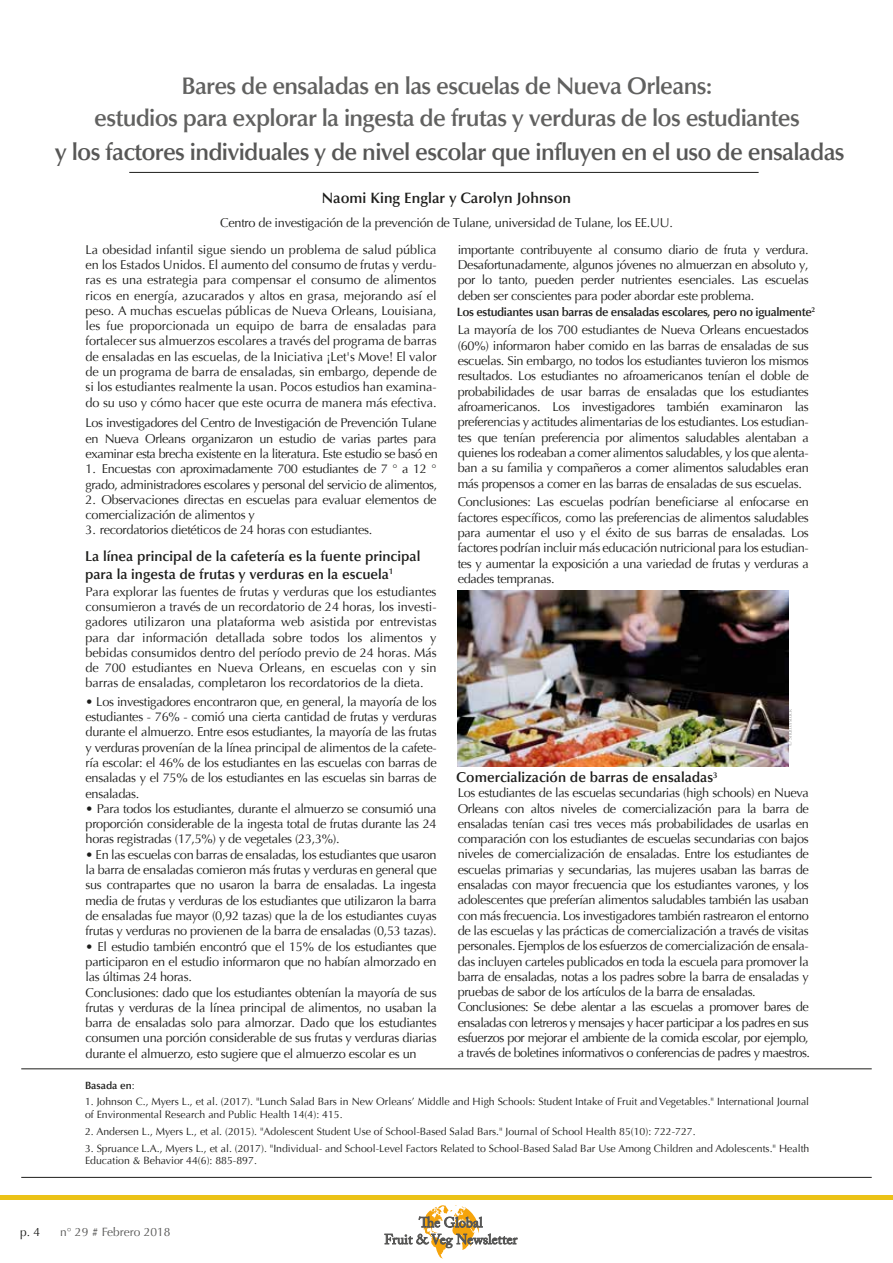
<style>
.page{position:relative;width:893px;height:1263px;background:#fff}
.page>*{position:absolute;margin:0;border:0;box-sizing:border-box;transform-origin:0 0}
.t1{font:600 24px/32.4px "Optima LT Std";letter-spacing:-.03em;color:#616160;text-align:center}
.t2{font:600 24px "Optima LT Std";letter-spacing:-.03em;color:#575756}
.t3{font:600 15px "Optima LT Std";color:#1d1d1b}
.t4{font:600 14.25px/17.4px "Optima LT Std";color:#1d1d1b}
.t5{font:12.75px/15.3px "Optima LT Std";letter-spacing:-.03em;color:#1d1d1b;text-align:justify}
.t6{font:600 12px "Optima LT Std";letter-spacing:-.03em;color:#1d1d1b}
.t7{font:12px "Optima LT Std";color:#575756}
.t8{font:12px "Optima LT Std";color:#1d1d1b}
.t9{font:10.5px/12.6px "Optima LT Std";color:#1d1d1b}
.t10{font:600 10.5px "Optima LT Std";color:#1d1d1b}
.t11{font:6px "Optima LT Std";color:#9f9f9f}
.s1{font-weight:400}
</style>
<div class="page">
<div style="left:0;top:1194px;width:893px;height:5px;background:#ebc216"></div>
<svg style="left:385px;top:1205px;width:132px;height:53px"></svg>
<hr style="left:21px;top:1177px;width:851px;height:1px;background:#1d1d1b">
<hr style="left:21px;top:1068px;width:851px;height:1px;background:#1d1d1b">
<hr style="left:129px;top:172px;width:630px;height:1px;background:#1d1d1b">
<img style="left:458px;top:590px;width:330px;height:177px">
<h1 class="t1" style="left:94px;top:69px;width:707px">Bares de ensaladas en las escuelas de Nueva Orleans:<br>estudios para explorar la ingesta de frutas y verduras de los estudiantes</h1>
<h1 class="t2" style="left:55px;top:137px;width:791px">y los factores individuales y de nivel escolar que influyen en el uso de ensaladas</h1>
<p class="t3" style="left:322px;top:189px;width:251px">Naomi King Englar y Carolyn Johnson</p>
<p class="t5" style="left:220px;top:215px;width:454px">Centro de investigación de la prevención de Tulane, universidad de Tulane, los EE.UU.</p>
<p class="t5" style="left:86px;top:242px;width:353px">La obesidad infantil sigue siendo un problema de salud pública en los Estados Unidos. El aumento del consumo de frutas y verdu&shy;ras es una estrategia para compensar el consumo de alimentos ricos en energía, azucarados y altos en grasa, mejorando así el peso. A muchas escuelas públicas de Nueva Orleans, Louisiana, les fue proporcionada un equipo de barra de ensaladas para fortalecer sus almuerzos escolares a través del programa de barras de ensaladas en las escuelas, de la Iniciativa ¡Let's Move! El valor de un programa de barra de ensaladas, sin embargo, depende de si los estudiantes realmente la usan. Pocos estudios han examina&shy;do su uso y cómo hacer que este ocurra de manera más efectiva.</p>
<p class="t5" style="left:86px;top:416px;width:354px">Los investigadores del Centro de Investigación de Prevención Tulane en Nueva Orleans organizaron un estudio de varias partes para examinar esta brecha existente en la literatura. Este estudio se basó en</p>
<p class="t5" style="left:86px;top:461px;width:353px">1. Encuestas con aproximadamente 700 estudiantes de 7 ° a 12 ° grado, administradores escolares y personal del servicio de alimentos,</p>
<p class="t5" style="left:86px;top:492px;width:353px">2. Observaciones directas en escuelas para evaluar elementos de comercialización de alimentos y</p>
<p class="t5" style="left:86px;top:523px;width:288px">3. recordatorios dietéticos de 24 horas con estudiantes.</p>
<p class="t4" style="left:85px;top:548px;width:337px">La línea principal de la cafetería es la fuente principal para la ingesta de frutas y verduras en la escuela<sup>1</sup></p>
<p class="t5" style="left:86px;top:584px;width:353px">Para explorar las fuentes de frutas y verduras que los estudiantes consumieron a través de un recordatorio de 24 horas, los investi&shy;gadores utilizaron una plataforma web asistida por entrevistas para dar información detallada sobre todos los alimentos y bebidas consumidos dentro del período previo de 24 horas. Más de 700 estudiantes en Nueva Orleans, en escuelas con y sin barras de ensaladas, completaron los recordatorios de la dieta.</p>
<p class="t5" style="left:86px;top:694px;width:353px">• Los investigadores encontraron que, en general, la mayoría de los estudiantes - 76% - comió una cierta cantidad de frutas y verduras durante el almuerzo. Entre esos estudiantes, la mayoría de las frutas y verduras provenían de la línea principal de alimentos de la cafete&shy;ría escolar: el 46% de los estudiantes en las escuelas con barras de ensaladas y el 75% de los estudiantes en las escuelas sin barras de ensaladas.</p>
<p class="t5" style="left:86px;top:801px;width:353px">• Para todos los estudiantes, durante el almuerzo se consumió una proporción considerable de la ingesta total de frutas durante las 24 horas registradas (17,5%) y de vegetales (23,3%).</p>
<p class="t5" style="left:86px;top:847px;width:353px">• En las escuelas con barras de ensaladas, los estudiantes que usaron la barra de ensaladas comieron más frutas y verduras en general que sus contrapartes que no usaron la barra de ensaladas. La ingesta media de frutas y verduras de los estudiantes que utilizaron la barra de ensaladas fue mayor (0,92 tazas) que la de los estudiantes cuyas frutas y verduras no provienen de la barra de ensaladas (0,53 tazas).</p>
<p class="t5" style="left:86px;top:939px;width:353px;text-align:left">• El estudio también encontró que el 15% de los estudiantes que participaron en el estudio informaron que no habían almorzado en las últimas 24 horas.<br>Conclusiones: dado que los estudiantes obtenían la mayoría de sus frutas y verduras de la línea principal de alimentos, no usaban la barra de ensaladas solo para almorzar. Dado que los estudiantes consumen una porción considerable de sus frutas y verduras diarias durante el almuerzo, esto sugiere que el almuerzo escolar es un</p>
<p class="t5" style="left:458px;top:242px;width:353px">importante contribuyente al consumo diario de fruta y verdura.<br>Desafortunadamente, algunos jóvenes no almuerzan en absoluto y, por lo tanto, pueden perder nutrientes esenciales. Las escuelas deben ser conscientes para poder abordar este problema.</p>
<p class="t5" style="left:458px;top:323px;width:353px">La mayoría de los 700 estudiantes de Nueva Orleans encuestados (60%) informaron haber comido en las barras de ensaladas de sus escuelas. Sin embargo, no todos los estudiantes tuvieron los mismos resultados. Los estudiantes no afroamericanos tenían el doble de probabilidades de usar barras de ensaladas que los estudiantes afroamericanos. Los investigadores también examinaron las preferencias y actitudes alimentarias de los estudiantes. Los estudian&shy;tes que tenían preferencia por alimentos saludables alentaban a quienes los rodeaban a comer alimentos saludables, y los que alenta&shy;ban a su familia y compañeros a comer alimentos saludables eran más propensos a comer en las barras de ensaladas de sus escuelas.</p>
<p class="t5" style="left:458px;top:495px;width:353px">Conclusiones: Las escuelas podrían beneficiarse al enfocarse en factores específicos, como las preferencias de alimentos saludables para aumentar el uso y el éxito de sus barras de ensaladas. Los factores podrían incluir más educación nutricional para los estudian&shy;tes y aumentar la exposición a una variedad de frutas y verduras a edades tempranas.</p>
<p class="t6" style="left:457px;top:305px;width:360px">Los estudiantes usan barras de ensaladas escolares, pero no igualmente<sup>2</sup></p>
<p class="t4" style="left:456px;top:769px;width:263px">Comercialización de barras de ensaladas<sup>3</sup></p>
<p class="t11" style="left:786px;top:746px;width:39px;rotate:-90deg">© Shutterstock</p>
<p class="t5" style="left:458px;top:785px;width:354px;text-align:left">Los estudiantes de las escuelas secundarias (high schools) en Nueva Orleans con altos niveles de comercialización para la barra de ensaladas tenían casi tres veces más probabilidades de usarlas en comparación con los estudiantes de escuelas secundarias con bajos niveles de comercialización de ensaladas. Entre los estudiantes de escuelas primarias y secundarias, las mujeres usaban las barras de ensaladas con mayor frecuencia que los estudiantes varones, y los adolescentes que preferían alimentos saludables también las usaban con más frecuencia. Los investigadores también rastrearon el entorno de las escuelas y las prácticas de comercialización a través de visitas personales. Ejemplos de los esfuerzos de comercialización de ensala&shy;das incluyen carteles publicados en toda la escuela para promover la barra de ensaladas, notas a los padres sobre la barra de ensaladas y pruebas de sabor de los artículos de la barra de ensaladas.<br>Conclusiones: Se debe alentar a las escuelas a promover bares de ensaladas con letreros y mensajes y hacer participar a los padres en sus esfuerzos por mejorar el ambiente de la comida escolar, por ejemplo, a través de boletines informativos o conferencias de padres y maestros.</p>
<p class="t10" style="left:85px;top:1079px;width:51px">Basada en<span class="s1">:</span></p>
<p class="t9" style="left:85px;top:1096px;width:726px">1. Johnson C., Myers L., et al. (2017). "Lunch Salad Bars in New Orleans’ Middle and High Schools: Student Intake of Fruit and Vegetables." International Journal of Environmental Research and Public Health 14(4): 415.</p>
<p class="t9" style="left:85px;top:1125px;width:612px">2. Andersen L., Myers L., et al. (2015). "Adolescent Student Use of School-Based Salad Bars." Journal of School Health 85(10): 722-727.</p>
<p class="t9" style="left:85px;top:1142px;width:726px">3. Spruance L.A., Myers L., et al. (2017). "Individual- and School-Level Factors Related to School-Based Salad Bar Use Among Children and Adolescents." Health<br>Education &amp; Behavior 44(6): 885-897.</p>
<p class="t8" style="left:20px;top:1225px;width:22px">p. 4</p>
<p class="t7" style="left:60px;top:1225px;width:112px">n° 29 # Febrero 2018</p>
</div>
